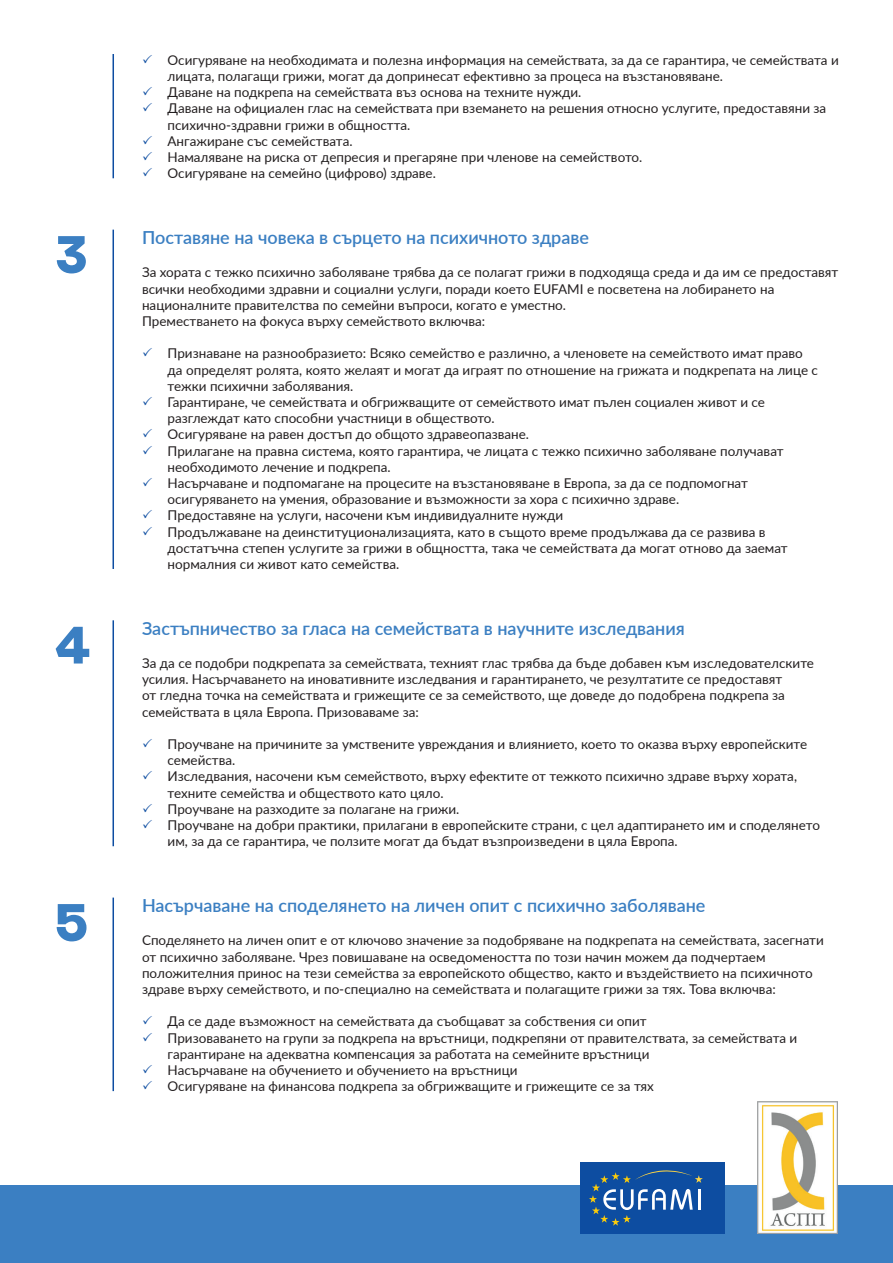
<style>
.page{position:relative;width:893px;height:1263px;background:#fff}
.page>*{position:absolute;margin:0;border:0;box-sizing:border-box;transform-origin:0 0}
.t1{font:800 54px "AXIS";color:#3b7fc2}
.t2{font:600 18px "Lato";color:#3b7fc2}
.t3{font:13.5px/16.2px "Lato";color:#231f20}
.s1{color:#0d4da1}
</style>
<div class="page">
<hr style="left:113px;top:230px;width:1px;height:339px;background:#0d4da1">
<hr style="left:113px;top:620px;width:1px;height:226px;background:#0d4da1">
<hr style="left:113px;top:897px;width:1px;height:194px;background:#0d4da1">
<hr style="left:113px;top:54px;width:1px;height:124px;background:#0d4da1">
<div style="left:0;top:1185px;width:893px;height:78px;background:#3b7fc2"></div>
<div style="left:580px;top:1162px;width:145px;height:71px;background:#0d4da1"></div>
<svg style="left:589px;top:1170px;width:114px;height:56px"></svg>
<img style="left:757px;top:1101px;width:81px;height:132px">
<p class="t3" style="left:168px;top:51px;width:673px;text-indent:-26px"><span class="s1">✓</span> Осигуряване на необходимата и полезна информация на семействата, за да се гарантира, че семействата и лицата, полагащи грижи, могат да допринесат ефективно за процеса на възстановяване.</p>
<p class="t3" style="left:142px;top:84px;width:441px"><span class="s1">✓</span> Даване на подкрепа на семействата въз основа на техните нужди.</p>
<p class="t3" style="left:168px;top:100px;width:660px;text-indent:-26px"><span class="s1">✓</span> Даване на официален глас на семействата при вземането на решения относно услугите, предоставяни за психично-здравни грижи в общността.</p>
<p class="t3" style="left:142px;top:132px;width:212px"><span class="s1">✓</span> Ангажиране със семействата.</p>
<p class="t3" style="left:142px;top:148px;width:502px"><span class="s1">✓</span> Намаляване на риска от депресия и прегаряне при членове на семейството.</p>
<p class="t3" style="left:142px;top:165px;width:295px"><span class="s1">✓</span> Осигуряване на семейно (цифрово) здраве.</p>
<h1 class="t1" style="left:54px;top:219px;width:36px">3</h1>
<h2 class="t2" style="left:142px;top:224px;width:448px">Поставяне на човека в сърцето на психичното здраве</h2>
<p class="t3" style="left:142px;top:264px;width:698px">За хората с тежко психично заболяване трябва да се полагат грижи в подходяща среда и да им се предоставят всички необходими здравни и социални услуги, поради което EUFAMI е посветена на лобирането на националните правителства по семейни въпроси, когато е уместно.<br>Преместването на фокуса върху семейството включва:</p>
<p class="t3" style="left:168px;top:345px;width:652px;text-indent:-26px"><span class="s1">✓</span> Признаване на разнообразието: Всяко семейство е различно, а членовете на семейството имат право да определят ролята, която желаят и могат да играят по отношение на грижата и подкрепата на лице с тежки психични заболявания.</p>
<p class="t3" style="left:168px;top:393px;width:599px;text-indent:-26px"><span class="s1">✓</span> Гарантиране, че семействата и обгрижващите от семейството имат пълен социален живот и се разглеждат като способни участници в обществото.</p>
<p class="t3" style="left:142px;top:426px;width:389px"><span class="s1">✓</span> Осигуряване на равен достъп до общото здравеопазване.</p>
<p class="t3" style="left:168px;top:442px;width:618px;text-indent:-26px"><span class="s1">✓</span> Прилагане на правна система, която гарантира, че лицата с тежко психично заболяване получават необходимото лечение и подкрепа.</p>
<p class="t3" style="left:168px;top:474px;width:582px;text-indent:-26px"><span class="s1">✓</span> Насърчаване и подпомагане на процесите на възстановяване в Европа, за да се подпомогнат осигуряването на умения, образование и възможности за хора с психично здраве.</p>
<p class="t3" style="left:142px;top:507px;width:423px"><span class="s1">✓</span> Предоставяне на услуги, насочени към индивидуалните нужди</p>
<p class="t3" style="left:168px;top:523px;width:622px;text-indent:-26px"><span class="s1">✓</span> Продължаване на деинституционализацията, като в същото време продължава да се развива в достатъчна степен услугите за грижи в общността, така че семействата да могат отново да заемат нормалния си живот като семейства.</p>
<h1 class="t1" style="left:54px;top:609px;width:39px">4</h1>
<h2 class="t2" style="left:142px;top:615px;width:544px">Застъпничество за гласа на семействата в научните изследвания</h2>
<p class="t3" style="left:142px;top:654px;width:673px">За да се подобри подкрепата за семействата, техният глас трябва да бъде добавен към изследователските усилия. Насърчаването на иновативните изследвания и гарантирането, че резултатите се предоставят<br>от гледна точка на семействата и грижещите се за семейството, ще доведе до подобрена подкрепа за семействата в цяла Европа. Призоваваме за:</p>
<p class="t3" style="left:168px;top:735px;width:641px;text-indent:-26px"><span class="s1">✓</span> Проучване на причините за умствените увреждания и влиянието, което то оказва върху европейските семейства.</p>
<p class="t3" style="left:168px;top:768px;width:631px;text-indent:-26px"><span class="s1">✓</span> Изследвания, насочени към семейството, върху ефектите от тежкото психично здраве върху хората, техните семейства и обществото като цяло.</p>
<p class="t3" style="left:142px;top:800px;width:319px"><span class="s1">✓</span> Проучване на разходите за полагане на грижи.</p>
<p class="t3" style="left:168px;top:816px;width:654px;text-indent:-26px"><span class="s1">✓</span> Проучване на добри практики, прилагани в европейските страни, с цел адаптирането им и споделянето им, за да се гарантира, че ползите могат да бъдат възпроизведени в цяла Европа.</p>
<h1 class="t1" style="left:54px;top:886px;width:36px">5</h1>
<h2 class="t2" style="left:142px;top:892px;width:565px">Насърчаване на споделянето на личен опит с психично заболяване</h2>
<p class="t3" style="left:142px;top:932px;width:683px">Споделянето на личен опит е от ключово значение за подобряване на подкрепата на семействата, засегнати от психично заболяване. Чрез повишаване на осведомеността по този начин можем да подчертаем положителния принос на тези семейства за европейското общество, както и въздействието на психичното здраве върху семейството, и по-специално на семействата и полагащите грижи за тях. Това включва:</p>
<p class="t3" style="left:142px;top:1013px;width:506px"><span class="s1">✓</span> Да се даде възможност на семействата да съобщават за собствения си опит</p>
<p class="t3" style="left:168px;top:1029px;width:631px;text-indent:-26px"><span class="s1">✓</span> Призоваването на групи за подкрепа на връстници, подкрепяни от правителствата, за семействата и гарантиране на адекватна компенсация за работата на семейните връстници</p>
<p class="t3" style="left:142px;top:1061px;width:377px"><span class="s1">✓</span> Насърчаване на обучението и обучението на връстници</p>
<p class="t3" style="left:142px;top:1077px;width:513px"><span class="s1">✓</span> Осигуряване на финансова подкрепа за обгрижващите и грижещите се за тях</p>
</div>
